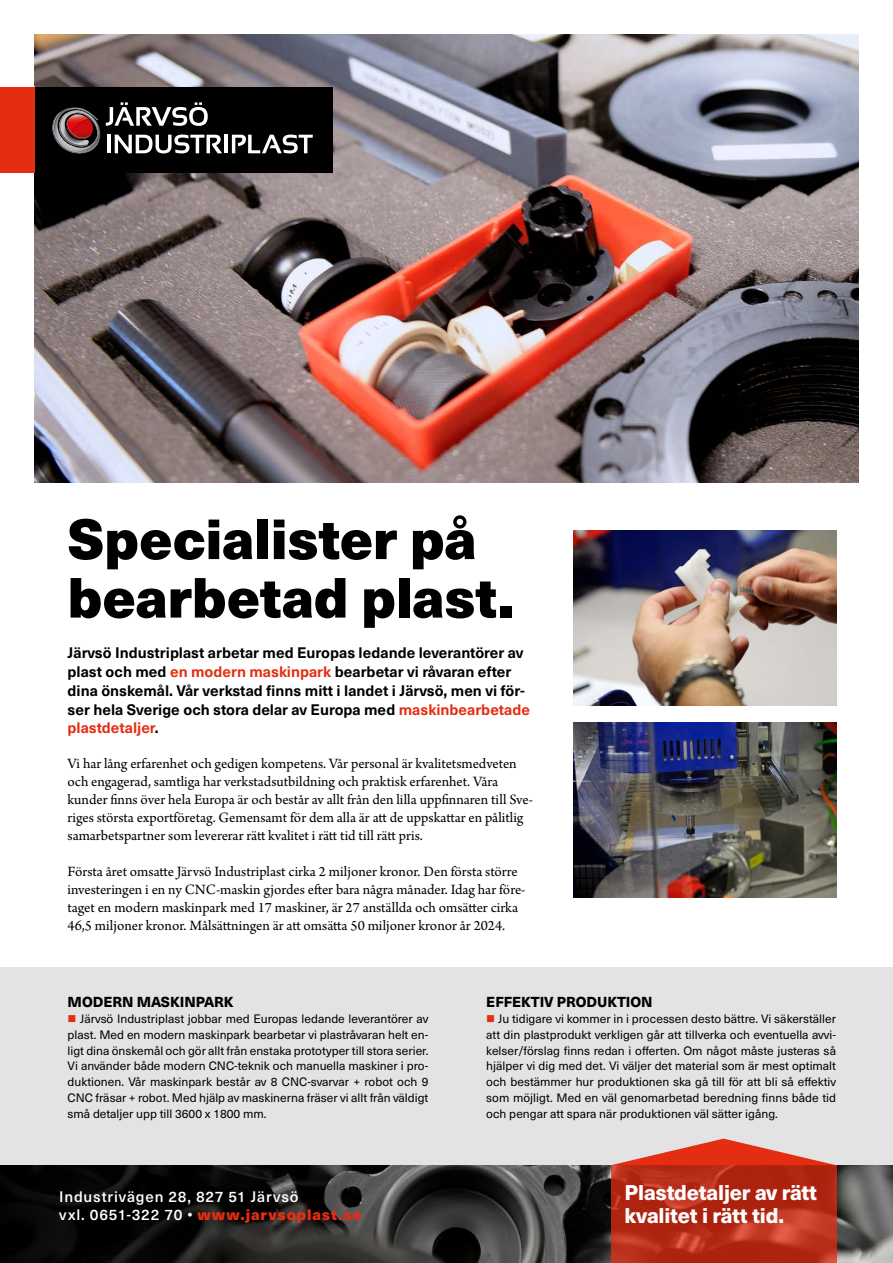
<style>
.page{position:relative;width:893px;height:1263px;background:#fff}
.page>*{position:absolute;margin:0;border:0;box-sizing:border-box;transform-origin:0 0}
.t1{font:900 55.5px/58.5px "Neue Haas Unica W1 G";color:#000}
.t2{font:800 21px/22.5px "Neue Haas Unica W1 G";letter-spacing:-.01em;color:#fff}
.t3{font:15px/18px "Arno Pro";letter-spacing:-.005em;color:#000}
.t4{font:700 15px/18.8px "Neue Haas Unica W1 G";color:#000}
.t5{font:500 15px/18px "Neue Haas Unica W1 G";letter-spacing:.05em;color:#fff}
.t6{font:800 14.25px "Neue Haas Unica W1 G";color:#000}
.t7{font:12px/15.8px "Neue Haas Unica W1 G";color:#000;text-align:justify}
.s1{color:#e52d12}
.s2{font-weight:900;color:#e52d12}
</style>
<div class="page">
<div style="left:0;top:967px;width:893px;height:212px;background:#e3e3e3"></div>
<img style="left:34px;top:34px;width:825px;height:449px">
<img style="left:508px;top:1165px;width:385px;height:98px">
<svg style="left:611px;top:1165px;width:225px;height:98px;background:#b52b17"></svg>
<svg style="left:612px;top:1138px;width:223px;height:27px"></svg>
<svg style="left:0;top:1165px;width:508px;height:98px;background:#1d1c1c"></svg>
<img style="left:573px;top:530px;width:263px;height:175px">
<img style="left:573px;top:723px;width:263px;height:175px">
<div style="left:34px;top:87px;width:298px;height:85px;background:#000"></div>
<div style="left:0;top:87px;width:34px;height:85px;background:#e52d12"></div>
<hr style="left:224px;top:135px;width:4px;height:18px;background:#fff">
<svg style="left:232px;top:135px;width:81px;height:18px"></svg>
<svg style="left:52px;top:102px;width:170px;height:52px"></svg>
<h1 class="t1" style="left:68px;top:507px;width:448px">Specialister på bearbetad plast.</h1>
<p class="t4" style="left:68px;top:643px;width:464px">Järvsö Industriplast arbetar med Europas ledande leverantörer av plast och med <span class="s1">en modern maskinpark</span> bearbetar vi råvaran efter dina önskemål. Vår verkstad finns mitt i landet i Järvsö, men vi för&shy;ser hela Sverige och stora delar av Europa med <span class="s1">maskinbearbetade plastdetaljer</span>.</p>
<p class="t3" style="left:68px;top:755px;width:467px">Vi har lång erfarenhet och gedigen kompetens. Vår personal är kvalitetsmedveten och engagerad, samtliga har verkstadsutbildning och praktisk erfarenhet. Våra kunder finns över hela Europa är och består av allt från den lilla uppfinnaren till Sve&shy;riges största exportföretag. Gemensamt för dem alla är att de uppskattar en pålitlig samarbetspartner som levererar rätt kvalitet i rätt tid till rätt pris.</p>
<p class="t3" style="left:68px;top:863px;width:459px">Första året omsatte Järvsö Industriplast cirka 2 miljoner kronor. Den första större investeringen i en ny CNC-maskin gjordes efter bara några månader. Idag har före&shy;taget en modern maskinpark med 17 maskiner, är 27 anställda och omsätter cirka 46,5 miljoner kronor. Målsättningen är att omsätta 50 miljoner kronor år 2024.</p>
<p class="t6" style="left:68px;top:991px;width:168px">MODERN MASKINPARK</p>
<p class="t7" style="left:68px;top:1010px;width:362px"><span class="s1">■</span> Järvsö Industriplast jobbar med Europas ledande leverantörer av plast. Med en modern maskinpark bearbetar vi plastråvaran helt en&shy;ligt dina önskemål och gör allt från enstaka prototyper till stora serier.<br>Vi använder både modern CNC-teknik och manuella maskiner i pro&shy;duktionen. Vår maskinpark består av 8 CNC-svarvar + robot och 9<br>CNC fräsar + robot. Med hjälp av maskinerna fräser vi allt från väldigt små detaljer upp till 3600 x 1800 mm.</p>
<p class="t5" style="left:59px;top:1187px;width:304px">Industrivägen 28, 827 51 Järvsö<br>vxl. 0651-322 70 • <span class="s2">www.jarvsoplast.se</span></p>
<p class="t6" style="left:486px;top:991px;width:168px">EFFEKTIV PRODUKTION</p>
<p class="t7" style="left:486px;top:1010px;width:351px"><span class="s1">■</span> Ju tidigare vi kommer in i processen desto bättre. Vi säkerställer att din plastprodukt verkligen går att tillverka och eventuella avvi&shy;kelser/förslag finns redan i offerten. Om något måste justeras så hjälper vi dig med det. Vi väljer det material som är mest optimalt och bestämmer hur produktionen ska gå till för att bli så effektiv som möjligt. Med en väl genomarbetad beredning finns både tid och pengar att spara när produktionen väl sätter igång.</p>
<h2 class="t2" style="left:625px;top:1180px;width:194px">Plastdetaljer av rätt kvalitet i rätt tid.</h2>
</div>
